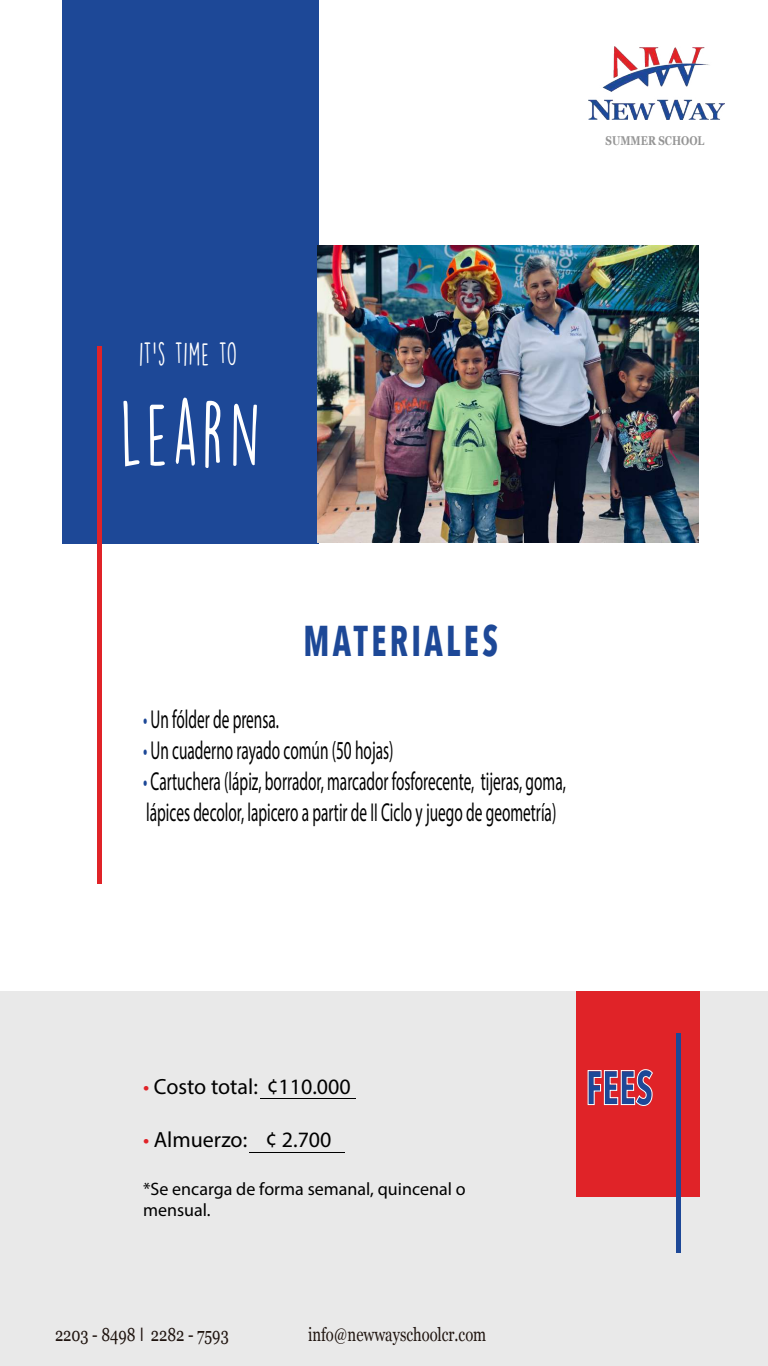
<style>
.page{position:relative;width:768px;height:1366px;background:#fff}
.page>*{position:absolute;margin:0;border:0;box-sizing:border-box;transform-origin:0 0}
.t1{font:81.8px "DK Lemon Yellow Sun";letter-spacing:.065em;color:#fff;scale:.79 1}
.t2{font:700 48px "Avenir Next Condensed";color:#1d4897;scale:.79 1}
.t3{font:700 43px "Avenir Next Condensed";letter-spacing:.1em;color:#1d4897;scale:.79 1}
.t4{font:29.6px "DK Lemon Yellow Sun";letter-spacing:.02em;color:#fff;scale:.79 1}
.t5{font:26px/31.2px "Myriad Pro";color:#000;scale:.59 1}
.t6{font:22px "Myriad Pro";color:#000}
.t7{font:18.8px "Georgia";color:#1f140f;scale:.79 1}
.t8{font:18px/21.6px "Myriad Pro";color:#000}
.t9{font:700 12.7px "Georgia";letter-spacing:-.005em;color:#959595;scale:.79 1}
.s1{color:#1d4897}
.s2{color:#e02328}
.s3{font-family:"Myriad Pro"}
</style>
<div class="page">
<div style="left:62px;top:0;width:257px;height:543px;background:#1d4897"></div>
<hr style="left:98px;top:347px;width:4px;height:537px;background:#e02328">
<img style="left:588px;top:47px;width:137px;height:73px">
<div style="left:0;top:991px;width:768px;height:375px;background:#e9e9e9"></div>
<div style="left:576px;top:991px;width:123px;height:205px;background:#e02328"></div>
<svg style="left:587px;top:1069px;width:66px;height:37px"></svg>
<div style="left:676px;top:1033px;width:5px;height:219px;background:#1d4897"></div>
<img style="left:317px;top:245px;width:382px;height:298px">
<hr style="left:249px;top:1152px;width:96px;height:1px;background:#000">
<hr style="left:260px;top:1098px;width:96px;height:1px;background:#000">
<p class="t9" style="left:606px;top:133px;width:127px">SUMMER SCHOOL</p>
<p class="t4" style="left:139px;top:336px;width:125px">IT’S TIME TO</p>
<h1 class="t1" style="left:120px;top:384px;width:179px">LEARN</h1>
<h3 class="t3" style="left:303px;top:614px;width:248px">MATERIALES</h3>
<p class="t5" style="left:143px;top:703px;width:232px"><span class="s1">•</span> Un fólder de prensa.</p>
<p class="t5" style="left:143px;top:734px;width:426px"><span class="s1">•</span> Un cuaderno rayado común (50 hojas)</p>
<p class="t5" style="left:143px;top:765px;width:718px"><span class="s1">•</span> Cartuchera (lápiz, borrador, marcador fosforecente, tijeras, goma, lápices decolor, lapicero a partir de II Ciclo y juego de geometría)</p>
<p class="t6" style="left:143px;top:1073px;width:209px"><span class="s2">•</span> Costo total: ¢110.000</p>
<p class="t6" style="left:143px;top:1126px;width:190px"><span class="s2">•</span> Almuerzo: ¢ 2.700</p>
<p class="t8" style="left:143px;top:1178px;width:324px">*Se encarga de forma semanal, quincenal o mensual.</p>
<p class="t7" style="left:55px;top:1324px;width:222px">2203 - 8498 <span class="s3">l</span> 2282 - 7593</p>
<p class="t7" style="left:308px;top:1324px;width:227px">info@newwayschoolcr.com</p>
<h2 class="t2" style="left:586px;top:1058px;width:87px">FEES</h2>
</div>
